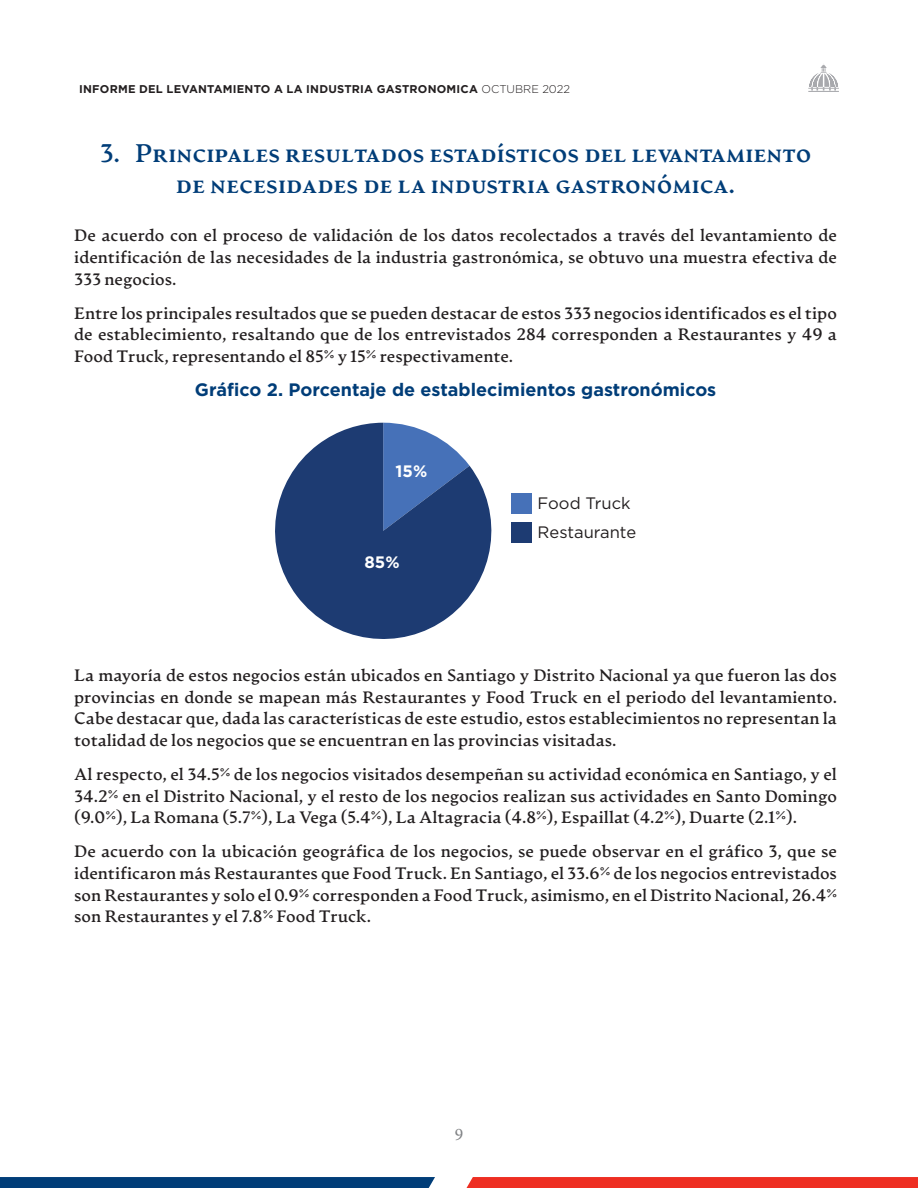
<style>
.page{position:relative;width:918px;height:1188px;background:#fff}
.page>*{position:absolute;margin:0;border:0;box-sizing:border-box;transform-origin:0 0}
.t1{font:700 25.5px/30.6px "Artifex CF";color:#003d78;text-align:center}
.t2{font:700 18px "Gotham Pro";color:#003d78}
.t3{font:17.7px "Minion Pro";color:#808285}
.t4{font:700 16.5px/21.8px "Artifex CF";letter-spacing:-.005em;color:#231f20;text-align:justify}
.t5{font:16.5px/29.2px "Gotham Pro";letter-spacing:-.005em;color:#231f20}
.t6{font:700 16.5px "Gotham Pro";color:#fff}
.t7{font:700 11.25px "Gotham Pro";letter-spacing:.02em;color:#231f20}
.s1{font-family:"Gotham";font-weight:300}
</style>
<div class="page">
<div style="left:0;top:1177px;width:435px;height:11px;background:#003d78"></div>
<svg style="left:808px;top:64px;width:31px;height:28px"></svg>
<div style="left:466px;top:1177px;width:452px;height:11px;background:#ee2e22"></div>
<svg style="left:275px;top:423px;width:217px;height:216px;fill:#1d3b72"></svg>
<div style="left:512px;top:493px;width:20px;height:21px;background:#4671b8"></div>
<div style="left:512px;top:523px;width:20px;height:20px;background:#1d3b72"></div>
<p class="t7" style="left:79px;top:83px;width:492px">INFORME DEL LEVANTAMIENTO A LA INDUSTRIA GASTRONOMICA <span class="s1">OCTUBRE 2022</span></p>
<h1 class="t1" style="left:100px;top:139px;width:713px">3. Principales resultados estadísticos del levantamiento de necesidades de la industria gastronómica.</h1>
<p class="t4" style="left:74px;top:226px;width:764px">De acuerdo con el proceso de validación de los datos recolectados a través del levantamiento de identificación de las necesidades de la industria gastronómica, se obtuvo una muestra efectiva de 333 negocios.</p>
<p class="t4" style="left:74px;top:303px;width:764px">Entre los principales resultados que se pueden destacar de estos 333 negocios identificados es el tipo de establecimiento, resaltando que de los entrevistados 284 corresponden a Restaurantes y 49 a Food Truck, representando el 85% y 15% respectivamente.</p>
<p class="t2" style="left:195px;top:379px;width:523px">Gráfico 2. Porcentaje de establecimientos gastronómicos</p>
<p class="t6" style="left:396px;top:462px;width:33px">15%</p>
<p class="t6" style="left:364px;top:553px;width:37px">85%</p>
<p class="t5" style="left:538px;top:488px;width:100px">Food Truck<br>Restaurante</p>
<p class="t4" style="left:74px;top:665px;width:764px">La mayoría de estos negocios están ubicados en Santiago y Distrito Nacional ya que fueron las dos provincias en donde se mapean más Restaurantes y Food Truck en el periodo del levantamiento.<br>Cabe destacar que, dada las características de este estudio, estos establecimientos no representan la totalidad de los negocios que se encuentran en las provincias visitadas.</p>
<p class="t4" style="left:74px;top:764px;width:764px">Al respecto, el 34.5% de los negocios visitados desempeñan su actividad económica en Santiago, y el 34.2% en el Distrito Nacional, y el resto de los negocios realizan sus actividades en Santo Domingo (9.0%), La Romana (5.7%), La Vega (5.4%), La Altagracia (4.8%), Espaillat (4.2%), Duarte (2.1%).</p>
<p class="t4" style="left:74px;top:842px;width:764px">De acuerdo con la ubicación geográfica de los negocios, se puede observar en el gráfico 3, que se identificaron más Restaurantes que Food Truck. En Santiago, el 33.6% de los negocios entrevistados son Restaurantes y solo el 0.9% corresponden a Food Truck, asimismo, en el Distrito Nacional, 26.4% son Restaurantes y el 7.8% Food Truck.</p>
<p class="t3" style="left:455px;top:1122px;width:10px">9</p>
</div>
